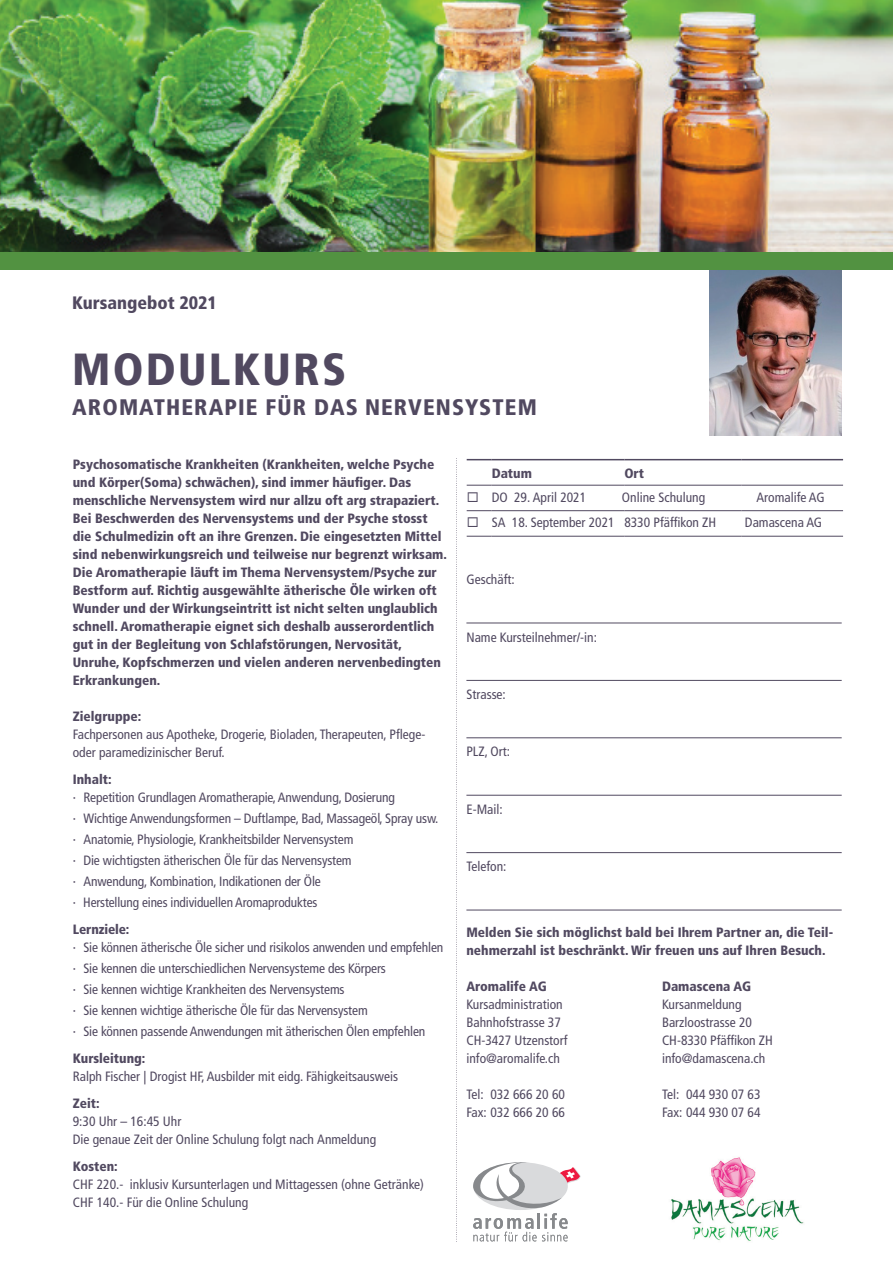
<style>
.page{position:relative;width:893px;height:1263px;background:#fff}
.page>*{position:absolute;margin:0;border:0;box-sizing:border-box;transform-origin:0 0}
.t1{font:900 condensed 45px "Frutiger LT Com";letter-spacing:.05em;color:#514960}
.t2{font:900 condensed 22.5px "Frutiger LT Com";letter-spacing:.05em;color:#514960}
.t3{font:900 condensed 18px "Frutiger LT Com";color:#514960}
.t4{font:condensed 13.5px/18px "Frutiger LT Com";letter-spacing:-.01em;color:#514960}
.t5{font:900 condensed 13.5px/18px "Frutiger LT Com";color:#514960}
</style>
<div class="page">
<img style="left:0;top:0;width:893px;height:252px">
<img style="left:710px;top:269px;width:132px;height:167px">
<img style="left:671px;top:1157px;width:133px;height:84px">
<svg style="left:473px;top:1162px;width:108px;height:79px"></svg>
<div style="left:0;top:252px;width:893px;height:17px;background:#529241"></div>
<svg style="left:456px;top:458px;width:1px;height:784px"></svg>
<svg style="left:467px;top:459px;width:25px;height:1px"></svg>
<hr style="left:492px;top:459px;width:132px;height:1px;background:#514960">
<hr style="left:624px;top:459px;width:118px;height:1px;background:#514960">
<hr style="left:742px;top:459px;width:101px;height:1px;background:#514960">
<svg style="left:467px;top:485px;width:25px;height:1px"></svg>
<hr style="left:492px;top:485px;width:132px;height:1px;background:#514960">
<hr style="left:624px;top:510px;width:118px;height:1px;background:#514960">
<hr style="left:742px;top:510px;width:101px;height:1px;background:#514960">
<hr style="left:624px;top:485px;width:118px;height:1px;background:#514960">
<hr style="left:742px;top:485px;width:101px;height:1px;background:#514960">
<svg style="left:467px;top:510px;width:25px;height:1px"></svg>
<hr style="left:492px;top:510px;width:132px;height:1px;background:#514960">
<hr style="left:624px;top:536px;width:118px;height:1px;background:#514960">
<hr style="left:742px;top:536px;width:101px;height:1px;background:#514960">
<svg style="left:467px;top:536px;width:25px;height:1px"></svg>
<hr style="left:492px;top:536px;width:132px;height:1px;background:#514960">
<hr style="left:466px;top:623px;width:376px;height:1px;background:#514960">
<hr style="left:466px;top:680px;width:376px;height:1px;background:#514960">
<hr style="left:466px;top:737px;width:376px;height:1px;background:#514960">
<hr style="left:466px;top:795px;width:376px;height:1px;background:#514960">
<hr style="left:466px;top:852px;width:376px;height:1px;background:#514960">
<hr style="left:466px;top:910px;width:376px;height:1px;background:#514960">
<h3 class="t3" style="left:72px;top:292px;width:146px">Kursangebot 2021</h3>
<h1 class="t1" style="left:72px;top:342px;width:275px">MODULKURS</h1>
<h2 class="t2" style="left:72px;top:393px;width:466px">AROMATHERAPIE FÜR DAS NERVENSYSTEM</h2>
<p class="t5" style="left:73px;top:455px;width:376px">Psychosomatische Krankheiten (Krankheiten, welche Psyche und Körper(Soma) schwächen), sind immer häufiger. Das menschliche Nervensystem wird nur allzu oft arg strapaziert.<br>Bei Beschwerden des Nervensystems und der Psyche stosst die Schulmedizin oft an ihre Grenzen. Die eingesetzten Mittel sind nebenwirkungsreich und teilweise nur begrenzt wirksam.<br>Die Aromatherapie läuft im Thema Nervensystem/Psyche zur Bestform auf. Richtig ausgewählte ätherische Öle wirken oft Wunder und der Wirkungseintritt ist nicht selten unglaublich schnell. Aromatherapie eignet sich deshalb ausserordentlich gut in der Begleitung von Schlafstörungen, Nervosität, Unruhe, Kopfschmerzen und vielen anderen nervenbedingten Erkrankungen.</p>
<p class="t5" style="left:73px;top:707px;width:70px">Zielgruppe:</p>
<p class="t4" style="left:73px;top:725px;width:354px">Fachpersonen aus Apotheke, Drogerie, Bioladen, Therapeuten, Pflege&shy;oder paramedizinischer Beruf.</p>
<p class="t5" style="left:73px;top:770px;width:40px">Inhalt:</p>
<p class="t4" style="left:73px;top:787px;width:367px;line-height:21px">· Repetition Grundlagen Aromatherapie, Anwendung, Dosierung<br>· Wichtige Anwendungsformen – Duftlampe, Bad, Massageöl, Spray usw. · Anatomie, Physiologie, Krankheitsbilder Nervensystem<br>· Die wichtigsten ätherischen Öle für das Nervensystem<br>· Anwendung, Kombination, Indikationen der Öle<br>· Herstellung eines individuellen Aromaproduktes</p>
<p class="t5" style="left:73px;top:920px;width:58px">Lernziele:</p>
<p class="t4" style="left:73px;top:937px;width:372px;line-height:21px">· Sie können ätherische Öle sicher und risikolos anwenden und empfehlen · Sie kennen die unterschiedlichen Nervensysteme des Körpers<br>· Sie kennen wichtige Krankheiten des Nervensystems<br>· Sie kennen wichtige ätherische Öle für das Nervensystem<br>· Sie können passende Anwendungen mit ätherischen Ölen empfehlen</p>
<p class="t5" style="left:73px;top:1049px;width:74px">Kursleitung:</p>
<p class="t4" style="left:73px;top:1067px;width:327px">Ralph Fischer | Drogist HF, Ausbilder mit eidg. Fähigkeitsausweis</p>
<p class="t5" style="left:73px;top:1094px;width:28px">Zeit:</p>
<p class="t4" style="left:73px;top:1112px;width:305px">9:30 Uhr – 16:45 Uhr<br>Die genaue Zeit der Online Schulung folgt nach Anmeldung</p>
<p class="t5" style="left:73px;top:1157px;width:46px">Kosten:</p>
<p class="t4" style="left:73px;top:1175px;width:353px">CHF 220.- inklusiv Kursunterlagen und Mittagessen (ohne Getränke)<br>CHF 140.- Für die Online Schulung</p>
<p class="t5" style="left:492px;top:465px;width:42px">Datum</p>
<p class="t5" style="left:624px;top:465px;width:21px">Ort</p>
<p class="t4" style="left:467px;top:488px;width:121px">◻ DO 29. April 2021</p>
<p class="t4" style="left:622px;top:488px;width:85px">Online Schulung</p>
<p class="t4" style="left:756px;top:488px;width:70px">Aromalife AG</p>
<p class="t4" style="left:467px;top:513px;width:251px">◻ SA 18. September 2021 8330 Pfäffikon ZH</p>
<p class="t4" style="left:745px;top:513px;width:79px">Damascena AG</p>
<p class="t4" style="left:466px;top:570px;width:50px">Geschäft:</p>
<p class="t4" style="left:466px;top:628px;width:132px">Name Kursteilnehmer/-in:</p>
<p class="t4" style="left:466px;top:685px;width:41px">Strasse:</p>
<p class="t4" style="left:466px;top:743px;width:45px">PLZ, Ort:</p>
<p class="t4" style="left:466px;top:800px;width:38px">E-Mail:</p>
<p class="t4" style="left:466px;top:857px;width:41px">Telefon:</p>
<p class="t5" style="left:466px;top:923px;width:368px">Melden Sie sich möglichst bald bei Ihrem Partner an, die Teil&shy;nehmerzahl ist beschränkt. Wir freuen uns auf Ihren Besuch.</p>
<p class="t5" style="left:466px;top:977px;width:82px">Aromalife AG</p>
<p class="t4" style="left:466px;top:995px;width:103px">Kursadministration<br>Bahnhofstrasse 37<br>CH-3427 Utzenstorf info@aromalife.ch</p>
<p class="t4" style="left:466px;top:1085px;width:100px">Tel: 032 666 20 60<br>Fax: 032 666 20 66</p>
<p class="t5" style="left:662px;top:978px;width:91px">Damascena AG</p>
<p class="t4" style="left:662px;top:995px;width:112px">Kursanmeldung<br>Barzloostrasse 20<br>CH-8330 Pfäffikon ZH info@damascena.ch</p>
<p class="t4" style="left:662px;top:1085px;width:100px">Tel: 044 930 07 63<br>Fax: 044 930 07 64</p>
</div>
